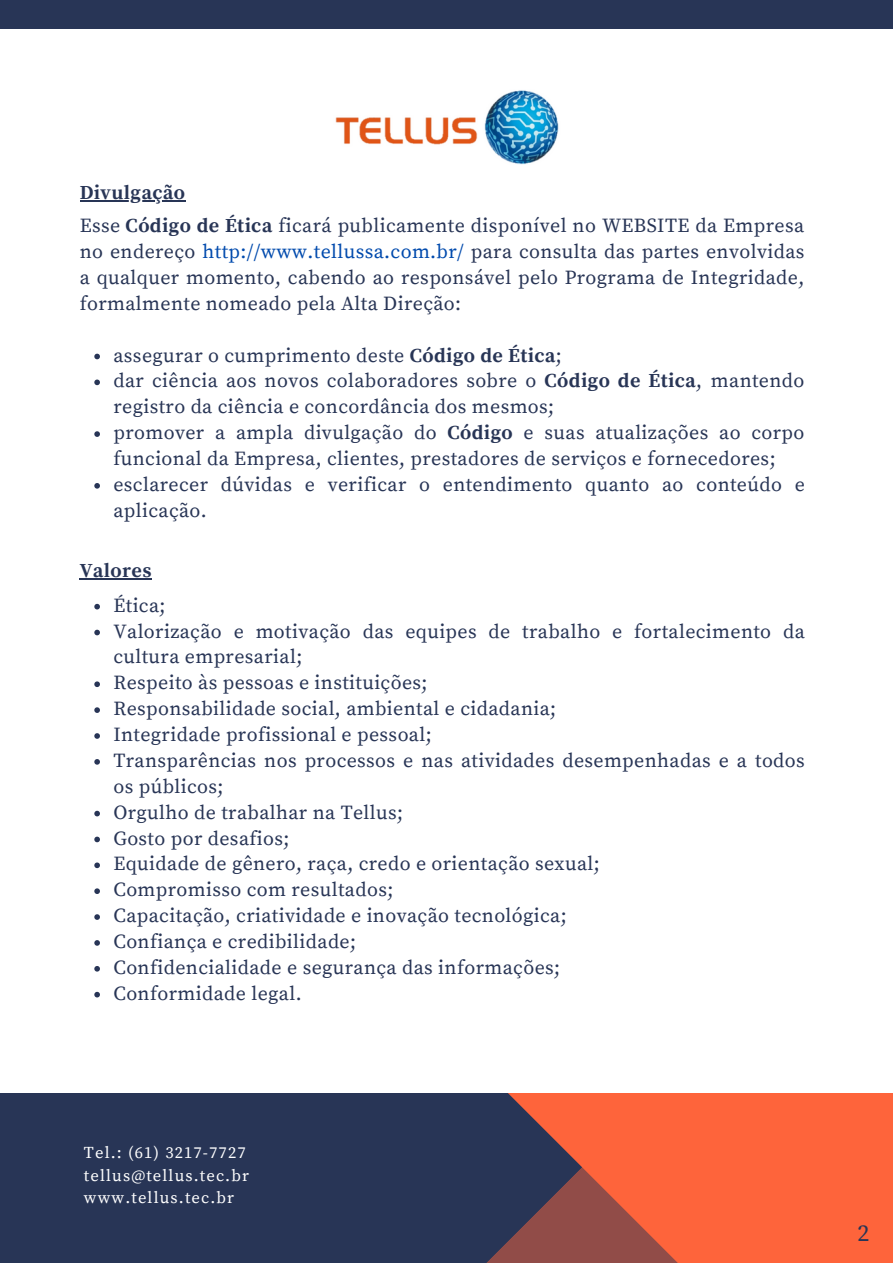
<style>
.page{position:relative;width:893px;height:1264px;background:#fff}
.page>*{position:absolute;margin:0;border:0;box-sizing:border-box;transform-origin:0 0}
.t1{font:24px "Source Serif Pro";color:#283556}
.t2{font:19.8px/25.8px "Source Serif Pro";letter-spacing:.02em;color:#283556}
.t3{font:700 19.8px "Source Serif Pro";letter-spacing:.02em;color:#283556}
.t4{font:16.5px/22.5px "Source Serif Pro";letter-spacing:.07em;color:#fff}
.s1{font-weight:700}
.s2{color:#004aad}
</style>
<div class="page">
<div style="left:0;top:0;width:892px;height:1262px;background:#283556"></div>
<svg style="left:474px;top:1092px;width:418px;height:170px;fill:#fe643b"></svg>
<div style="left:0;top:29px;width:892px;height:1063px;background:#fff"></div>
<img style="left:335px;top:90px;width:224px;height:75px">
<svg style="left:94px;top:354px;width:6px;height:5px"></svg>
<svg style="left:94px;top:379px;width:6px;height:6px"></svg>
<svg style="left:94px;top:431px;width:6px;height:6px"></svg>
<svg style="left:94px;top:483px;width:6px;height:5px"></svg>
<hr style="left:80px;top:200px;width:105px;height:1px;background:#283556">
<hr style="left:80px;top:578px;width:72px;height:1px;background:#283556">
<svg style="left:94px;top:604px;width:6px;height:5px"></svg>
<svg style="left:94px;top:629px;width:6px;height:6px"></svg>
<svg style="left:94px;top:681px;width:6px;height:6px"></svg>
<svg style="left:94px;top:707px;width:6px;height:6px"></svg>
<svg style="left:94px;top:733px;width:6px;height:5px"></svg>
<svg style="left:94px;top:759px;width:6px;height:5px"></svg>
<svg style="left:94px;top:810px;width:6px;height:6px"></svg>
<svg style="left:94px;top:836px;width:6px;height:6px"></svg>
<svg style="left:94px;top:862px;width:6px;height:6px"></svg>
<svg style="left:94px;top:888px;width:6px;height:6px"></svg>
<svg style="left:94px;top:914px;width:6px;height:5px"></svg>
<svg style="left:94px;top:940px;width:6px;height:5px"></svg>
<svg style="left:94px;top:966px;width:6px;height:5px"></svg>
<svg style="left:94px;top:991px;width:6px;height:6px"></svg>
<p class="t3" style="left:80px;top:181px;width:107px">Divulgação</p>
<p class="t2" style="left:80px;top:213px;width:726px;text-align:justify">Esse <span class="s1">Código de Ética</span> ficará publicamente disponível no WEBSITE da Empresa no endereço <span class="s2">http://www.tellussa.com.br/</span> para consulta das partes envolvidas a qualquer momento, cabendo ao responsável pelo Programa de Integridade, formalmente nomeado pela Alta Direção:</p>
<p class="t2" style="left:113px;top:343px;width:692px">assegurar o cumprimento deste <span class="s1">Código de Ética</span>;<br>dar ciência aos novos colaboradores sobre o <span class="s1">Código de Ética</span>, mantendo registro da ciência e concordância dos mesmos;<br>promover a ampla divulgação do <span class="s1">Código</span> e suas atualizações ao corpo funcional da Empresa, clientes, prestadores de serviços e fornecedores; esclarecer dúvidas e verificar o entendimento quanto ao conteúdo e aplicação.</p>
<p class="t3" style="left:80px;top:559px;width:73px">Valores</p>
<p class="t2" style="left:113px;top:593px;width:692px">Ética;<br>Valorização e motivação das equipes de trabalho e fortalecimento da cultura empresarial;<br>Respeito às pessoas e instituições;<br>Responsabilidade social, ambiental e cidadania;<br>Integridade profissional e pessoal;<br>Transparências nos processos e nas atividades desempenhadas e a todos os públicos;<br>Orgulho de trabalhar na Tellus;<br>Gosto por desafios;<br>Equidade de gênero, raça, credo e orientação sexual;<br>Compromisso com resultados;<br>Capacitação, criatividade e inovação tecnológica;<br>Confiança e credibilidade;<br>Confidencialidade e segurança das informações;<br>Conformidade legal.</p>
<p class="t4" style="left:84px;top:1142px;width:166px">Tel.: (61) 3217-7727 tellus@tellus.tec.br www.tellus.tec.br</p>
<p class="t1" style="left:857px;top:1218px;width:13px">2</p>
</div>
